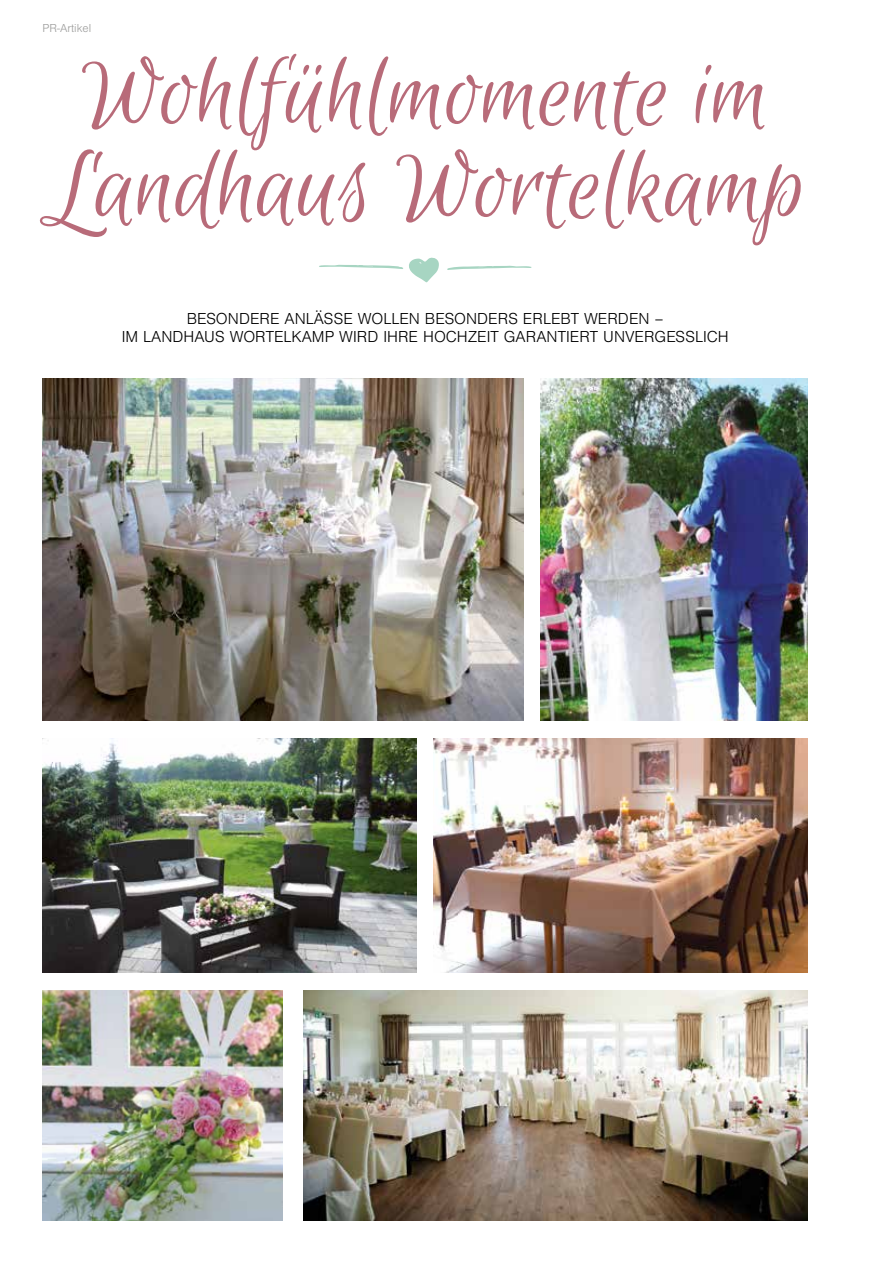
<style>
.page{position:relative;width:893px;height:1263px;background:#fff}
.page>*{position:absolute;margin:0;border:0;box-sizing:border-box;transform-origin:0 0}
.t1{font:108px/93px "Euphoria Script";color:#b86b79;text-align:center}
.t2{font:300 16.5px/18px "Sans";color:#000;text-align:center}
.t3{font:300 12px "Sans";color:#9d9d9c}
</style>
<div class="page">
<img style="left:43px;top:378px;width:480px;height:342px">
<svg style="left:447px;top:266px;width:85px;height:4px"></svg>
<svg style="left:319px;top:257px;width:120px;height:26px"></svg>
<img style="left:43px;top:738px;width:374px;height:234px">
<img style="left:303px;top:990px;width:505px;height:230px">
<img style="left:43px;top:990px;width:240px;height:230px">
<img style="left:540px;top:378px;width:268px;height:342px">
<img style="left:434px;top:738px;width:374px;height:234px">
<p class="t3" style="left:43px;top:22px;width:50px">PR-Artikel</p>
<h1 class="t1" style="left:45px;top:52px;width:762px">Wohlfühlmomente im<br>Landhaus Wortelkamp</h1>
<p class="t2" style="left:122px;top:310px;width:608px">BESONDERE ANLÄSSE WOLLEN BESONDERS ERLEBT WERDEN –<br>IM LANDHAUS WORTELKAMP WIRD IHRE HOCHZEIT GARANTIERT UNVERGESSLICH</p>
</div>
